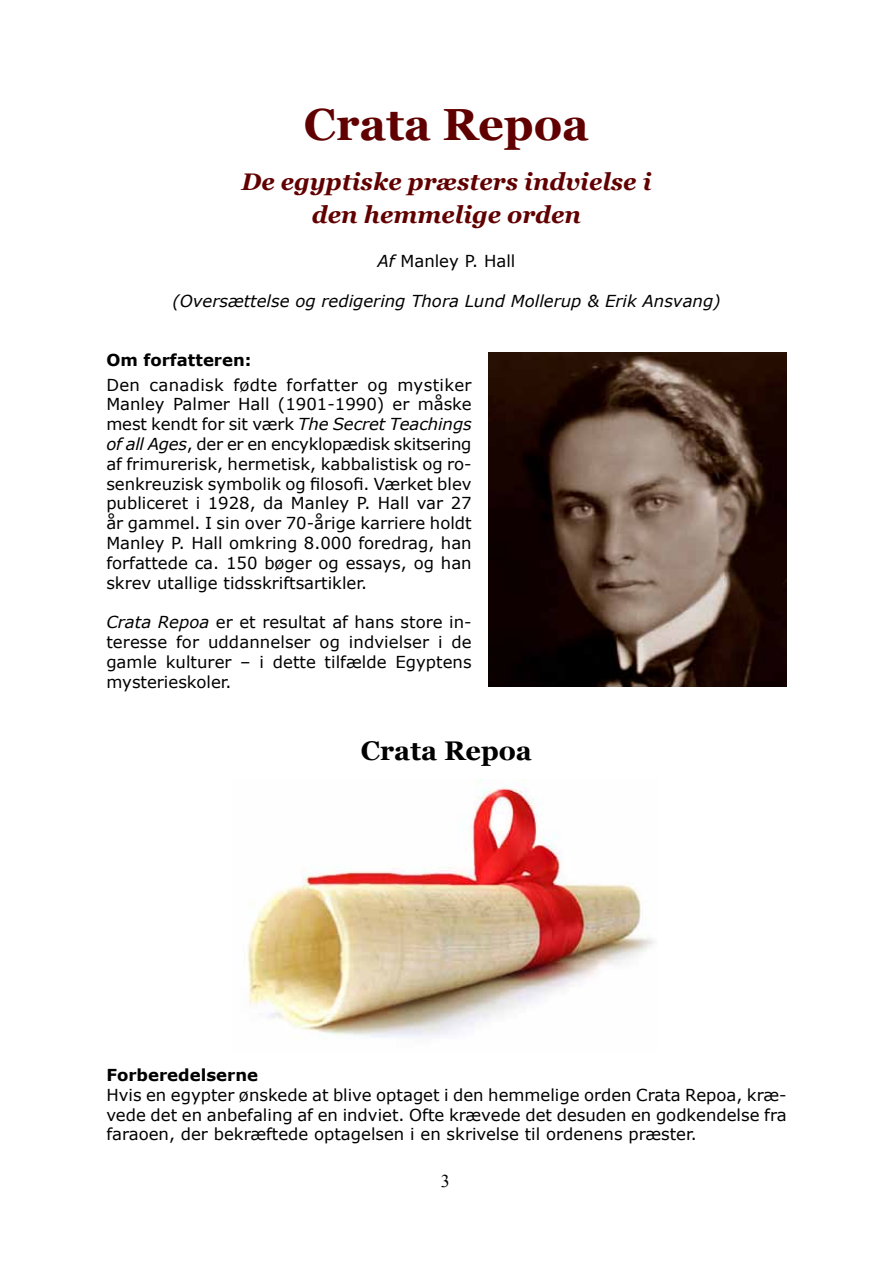
<style>
.page{position:relative;width:893px;height:1263px;background:#fff}
.page>*{position:absolute;margin:0;border:0;box-sizing:border-box;transform-origin:0 0}
.t1{font:700 45px "Georgia";color:#610000}
.t2{font:700 27px "Georgia";color:#000}
.t3{font:italic 700 24px/33.3px "Georgia";color:#610000;text-align:center}
.t4{font:18px "Times New Roman";color:#000}
.t5{font:16.5px/19.8px "Verdana";color:#000;text-align:justify}
.t6{font:italic 16.5px "Verdana";color:#000}
.t7{font:700 16.5px "Verdana";color:#000}
.s1{font-style:italic}
</style>
<div class="page">
<img style="left:489px;top:352px;width:298px;height:335px">
<img style="left:248px;top:779px;width:406px;height:259px">
<h1 class="t1" style="left:304px;top:96px;width:287px">Crata Repoa</h1>
<h3 class="t3" style="left:241px;top:165px;width:412px">De egyptiske præsters indvielse i den hemmelige orden</h3>
<p class="t5" style="left:378px;top:251px;width:139px"><span class="s1">Af</span> Manley P. Hall</p>
<p class="t6" style="left:172px;top:289px;width:550px">(Oversættelse og redigering Thora Lund Mollerup &amp; Erik Ansvang)</p>
<p class="t7" style="left:106px;top:349px;width:147px">Om forfatteren:</p>
<p class="t5" style="left:106px;top:374px;width:367px">Den canadisk fødte forfatter og mystiker Manley Palmer Hall (1901-1990) er måske mest kendt for sit værk <span class="s1">The Secret Teachings of all Ages</span>, der er en encyklopædisk skitsering af frimurerisk, hermetisk, kabbalistisk og ro&shy;senkreuzisk symbolik og filosofi. Værket blev publiceret i 1928, da Manley P. Hall var 27 år gammel. I sin over 70-årige karriere holdt Manley P. Hall omkring 8.000 foredrag, han forfattede ca. 150 bøger og essays, og han skrev utallige tidsskriftsartikler.</p>
<p class="t5" style="left:106px;top:612px;width:367px"><span class="s1">Crata Repoa</span> er et resultat af hans store in&shy;teresse for uddannelser og indvielser i de gamle kulturer – i dette tilfælde Egyptens mysterieskoler.</p>
<h2 class="t2" style="left:361px;top:733px;width:173px">Crata Repoa</h2>
<p class="t7" style="left:106px;top:1063px;width:153px">Forberedelserne</p>
<p class="t5" style="left:106px;top:1085px;width:682px">Hvis en egypter ønskede at blive optaget i den hemmelige orden Crata Repoa, kræ&shy;vede det en anbefaling af en indviet. Ofte krævede det desuden en godkendelse fra faraoen, der bekræftede optagelsen i en skrivelse til ordenens præster.</p>
<p class="t4" style="left:441px;top:1169px;width:10px">3</p>
</div>
